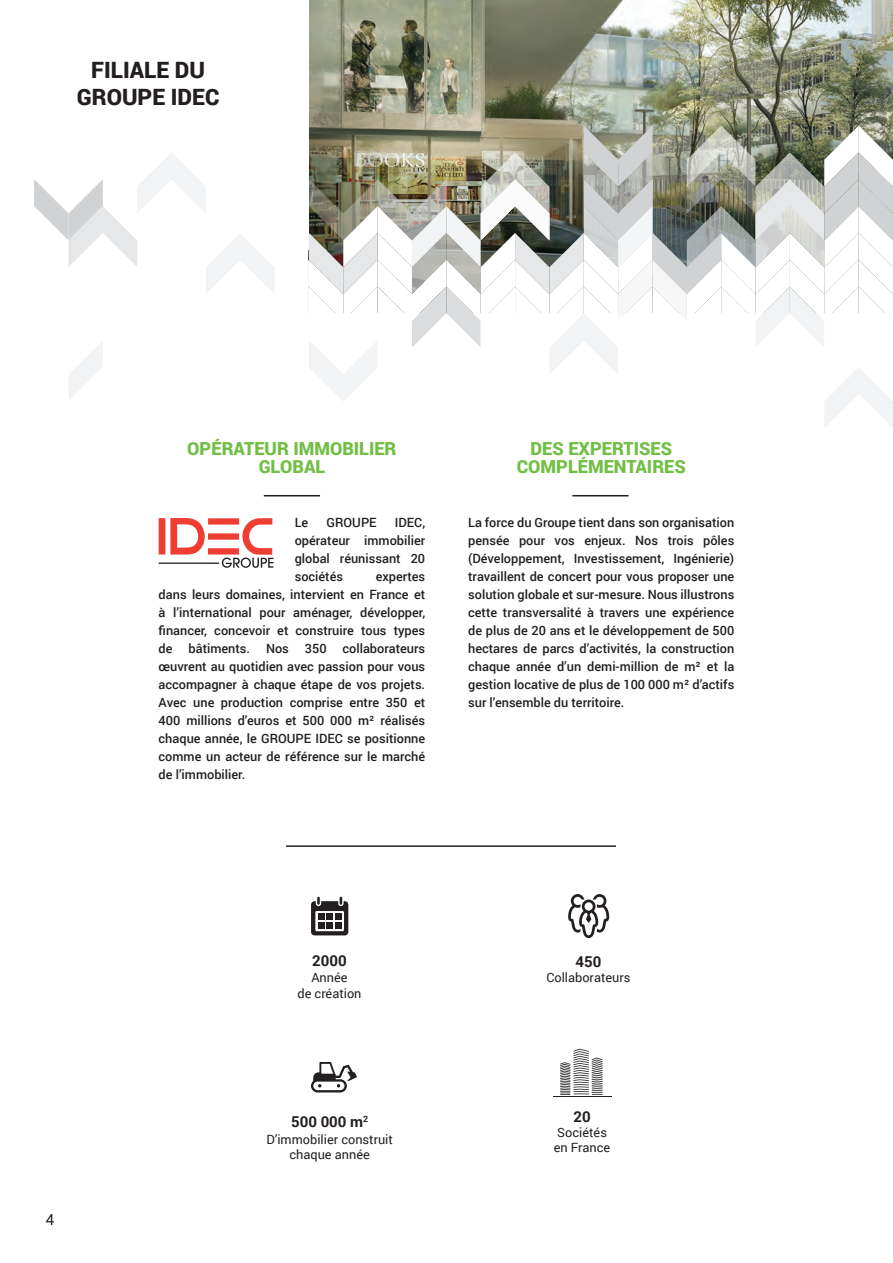
<style>
.page{position:relative;width:893px;height:1263px;background:#fff}
.page>*{position:absolute;margin:0;border:0;box-sizing:border-box;transform-origin:0 0}
.t1{font:900 22.5px/27px "Roboto";color:#231f20;text-align:center}
.t2{font:900 18px/18px "Roboto";color:#71bf44;text-align:center}
.t3{font:700 15px "Roboto";color:#231f20}
.t4{font:300 15px "Roboto";color:#231f20}
.t5{font:500 12.75px/18px "Roboto";color:#231f20;text-align:justify}
.t6{font:12.75px/15.3px "Roboto";color:#231f20}
</style>
<div class="page">
<img style="left:309px;top:0;width:584px;height:72px">
<svg style="left:34px;top:72px;width:859px;height:355px"></svg>
<svg style="left:560px;top:1049px;width:43px;height:46px"></svg>
<hr style="left:553px;top:1096px;width:59px;height:1px;background:#231f20">
<svg style="left:568px;top:894px;width:41px;height:44px"></svg>
<svg style="left:311px;top:897px;width:37px;height:38px"></svg>
<div style="left:318px;top:913px;width:7px;height:7px;background:#231f20"></div>
<div style="left:326px;top:913px;width:7px;height:7px;background:#231f20"></div>
<div style="left:318px;top:922px;width:7px;height:7px;background:#231f20"></div>
<div style="left:326px;top:922px;width:7px;height:7px;background:#231f20"></div>
<div style="left:335px;top:913px;width:7px;height:7px;background:#231f20"></div>
<div style="left:335px;top:922px;width:7px;height:7px;background:#231f20"></div>
<svg style="left:311px;top:1062px;width:46px;height:30px"></svg>
<hr style="left:572px;top:495px;width:57px;height:1px;background:#231f20">
<hr style="left:264px;top:495px;width:56px;height:1px;background:#231f20">
<hr style="left:286px;top:845px;width:330px;height:2px;background:#231f20">
<svg style="left:170px;top:518px;width:35px;height:36px"></svg>
<div style="left:159px;top:518px;width:6px;height:36px;background:#ee3e34"></div>
<div style="left:208px;top:518px;width:31px;height:7px;background:#ee3e34"></div>
<div style="left:208px;top:533px;width:31px;height:7px;background:#ee3e34"></div>
<div style="left:208px;top:548px;width:31px;height:6px;background:#ee3e34"></div>
<svg style="left:222px;top:518px;width:51px;height:50px"></svg>
<hr style="left:159px;top:562px;width:60px;height:2px;background:#231f20">
<h1 class="t1" style="left:77px;top:55px;width:144px">FILIALE DU<br>GROUPE IDEC</h1>
<p class="t4" style="left:46px;top:1209px;width:10px">4</p>
<h2 class="t2" style="left:187px;top:439px;width:211px">OPÉRATEUR IMMOBILIER<br>GLOBAL</h2>
<h2 class="t2" style="left:517px;top:439px;width:171px">DES EXPERTISES<br>COMPLÉMENTAIRES</h2>
<p class="t5" style="left:295px;top:513px;width:132px;text-indent:100px">IDEC, opérateur immobilier global réunissant 20 sociétés</p>
<p class="t5" style="left:295px;top:513px;width:15px">Le</p>
<p class="t5" style="left:327px;top:513px;width:52px">GROUPE</p>
<p class="t5" style="left:159px;top:567px;width:268px;text-indent:217px">expertes dans leurs domaines, intervient en France et à l’international pour aménager, développer, financer, concevoir et construire tous types de bâtiments. Nos 350 collaborateurs œuvrent au quotidien avec passion pour vous accompagner à chaque étape de vos projets.<br>Avec une production comprise entre 350 et 400 millions d’euros et 500 000 m² réalisés chaque année, le GROUPE IDEC se positionne comme un acteur de référence sur le marché de l’immobilier.</p>
<p class="t5" style="left:468px;top:513px;width:268px">La force du Groupe tient dans son organisation pensée pour vos enjeux. Nos trois pôles (Développement, Investissement, Ingénierie) travaillent de concert pour vous proposer une solution globale et sur-mesure. Nous illustrons cette transversalité à travers une expérience de plus de 20 ans et le développement de 500 hectares de parcs d’activités, la construction chaque année d’un demi-million de m² et la gestion locative de plus de 100 000 m² d’actifs sur l’ensemble du territoire.</p>
<p class="t3" style="left:312px;top:950px;width:36px">2000</p>
<p class="t3" style="left:575px;top:950px;width:27px">450</p>
<p class="t6" style="left:311px;top:970px;width:38px">Année</p>
<p class="t6" style="left:546px;top:970px;width:86px">Collaborateurs</p>
<p class="t6" style="left:297px;top:985px;width:66px">de création</p>
<p class="t3" style="left:291px;top:1111px;width:79px">500 000 m<sup>2</sup></p>
<p class="t6" style="left:266px;top:1131px;width:128px;text-align:center">D’immobilier construit chaque année</p>
<p class="t3" style="left:573px;top:1106px;width:19px">20</p>
<p class="t6" style="left:554px;top:1124px;width:58px">Sociétés en France</p>
</div>
